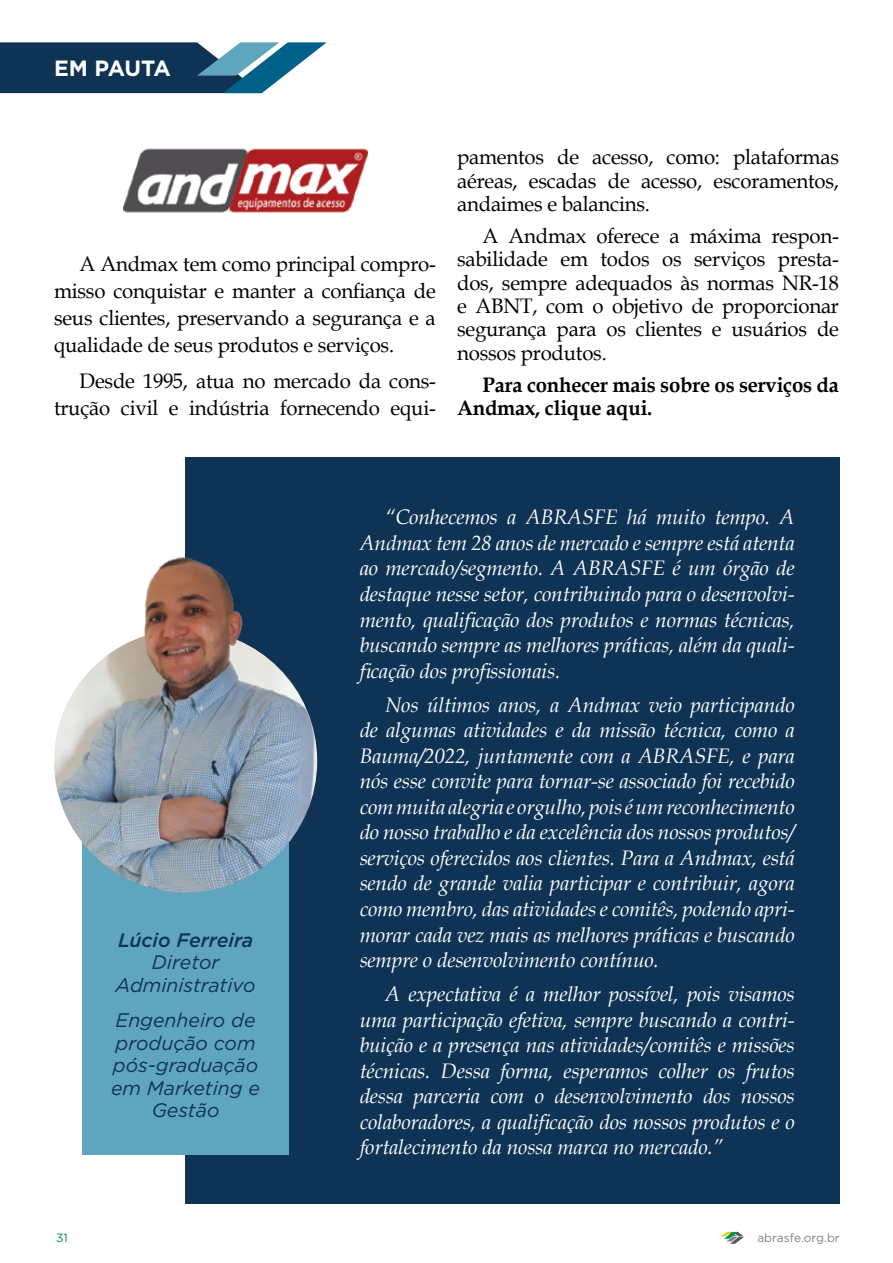
<style>
.page{position:relative;width:893px;height:1263px;background:#fff}
.page>*{position:absolute;margin:0;border:0;box-sizing:border-box;transform-origin:0 0}
.t1{font:700 22.05px "Gotham";letter-spacing:-.025em;color:#fff}
.t2{font:italic 21px/25.5px "Book Antiqua";letter-spacing:-.01em;color:#fff;text-align:justify}
.t3{font:21px/23.4px "Book Antiqua";letter-spacing:-.01em;color:#000;text-align:justify}
.t4{font:700 21px/23.4px "Book Antiqua";letter-spacing:-.01em;color:#000}
.t5{font:italic 19.5px/22.5px "Gotham";color:#0e3354;text-align:center}
.t6{font:italic 500 19.5px "Gotham";color:#0e3354}
.t7{font:12px "Gotham";color:#808285}
.t8{font:12px "Gotham";color:#009145}
</style>
<div class="page">
<svg style="left:721px;top:1232px;width:23px;height:12px"></svg>
<div style="left:186px;top:457px;width:654px;height:746px;background:#0e3354"></div>
<div style="left:82px;top:797px;width:207px;height:357px;background:#5fa5bd"></div>
<img style="left:124px;top:148px;width:243px;height:65px">
<img style="left:54px;top:629px;width:263px;height:263px;border-radius:132px">
<img style="left:77px;top:554px;width:189px;height:207px">
<svg style="left:0;top:42px;width:327px;height:51px;background:#355f7b"></svg>
<p class="t1" style="left:54px;top:54px;width:118px">EM PAUTA</p>
<p class="t3" style="left:54px;top:249px;width:383px;line-height:27.2px;text-indent:26px">A Andmax tem como principal compro&shy;misso conquistar e manter a confiança de seus clientes, preservando a segurança e a qualidade de seus produtos e serviços.</p>
<p class="t3" style="left:54px;top:367px;width:383px;line-height:27.2px;text-align:right">Desde 1995, atua no mercado da cons&shy;trução civil e indústria fornecendo equi-</p>
<p class="t3" style="left:457px;top:145px;width:383px">pamentos de acesso, como: plataformas aéreas, escadas de acesso, escoramentos, andaimes e balancins.</p>
<p class="t3" style="left:457px;top:223px;width:383px;text-indent:26px">A Andmax oferece a máxima respon&shy;sabilidade em todos os serviços presta&shy;dos, sempre adequados às normas NR-18 e ABNT, com o objetivo de proporcionar segurança para os clientes e usuários de nossos produtos.</p>
<p class="t4" style="left:457px;top:373px;width:383px;text-indent:26px">Para conhecer mais sobre os serviços da<br>Andmax, clique aqui.</p>
<p class="t6" style="left:118px;top:927px;width:137px">Lúcio Ferreira</p>
<p class="t5" style="left:116px;top:951px;width:141px">Diretor<br>Administrativo</p>
<p class="t5" style="left:111px;top:1008px;width:150px">Engenheiro de produção com pós-graduação em Marketing e<br>Gestão</p>
<p class="t2" style="left:360px;top:504px;width:437px;text-indent:26px">“Conhecemos a ABRASFE há muito tempo. A Andmax tem 28 anos de mercado e sempre está atenta ao mercado/segmento. A ABRASFE é um órgão de destaque nesse setor, contribuindo para o desenvolvi&shy;mento, qualificação dos produtos e normas técnicas, buscando sempre as melhores práticas, além da quali&shy;ficação dos profissionais.</p>
<p class="t2" style="left:360px;top:691px;width:437px;text-indent:26px">Nos últimos anos, a Andmax veio participando de algumas atividades e da missão técnica, como a Bauma/2022, juntamente com a ABRASFE, e para nós esse convite para tornar-se associado foi recebido com muita alegria e orgulho, pois é um reconhecimento do nosso trabalho e da excelência dos nossos produtos/ serviços oferecidos aos clientes. Para a Andmax, está sendo de grande valia participar e contribuir, agora como membro, das atividades e comitês, podendo apri&shy;morar cada vez mais as melhores práticas e buscando sempre o desenvolvimento contínuo.</p>
<p class="t2" style="left:360px;top:981px;width:437px;text-indent:26px">A expectativa é a melhor possível, pois visamos uma participação efetiva, sempre buscando a contri&shy;buição e a presença nas atividades/comitês e missões técnicas. Dessa forma, esperamos colher os frutos dessa parceria com o desenvolvimento dos nossos colaboradores, a qualificação dos nossos produtos e o fortalecimento da nossa marca no mercado.”</p>
<p class="t8" style="left:56px;top:1229px;width:13px">31</p>
<p class="t7" style="left:757px;top:1229px;width:84px">abrasfe.org.br</p>
</div>
